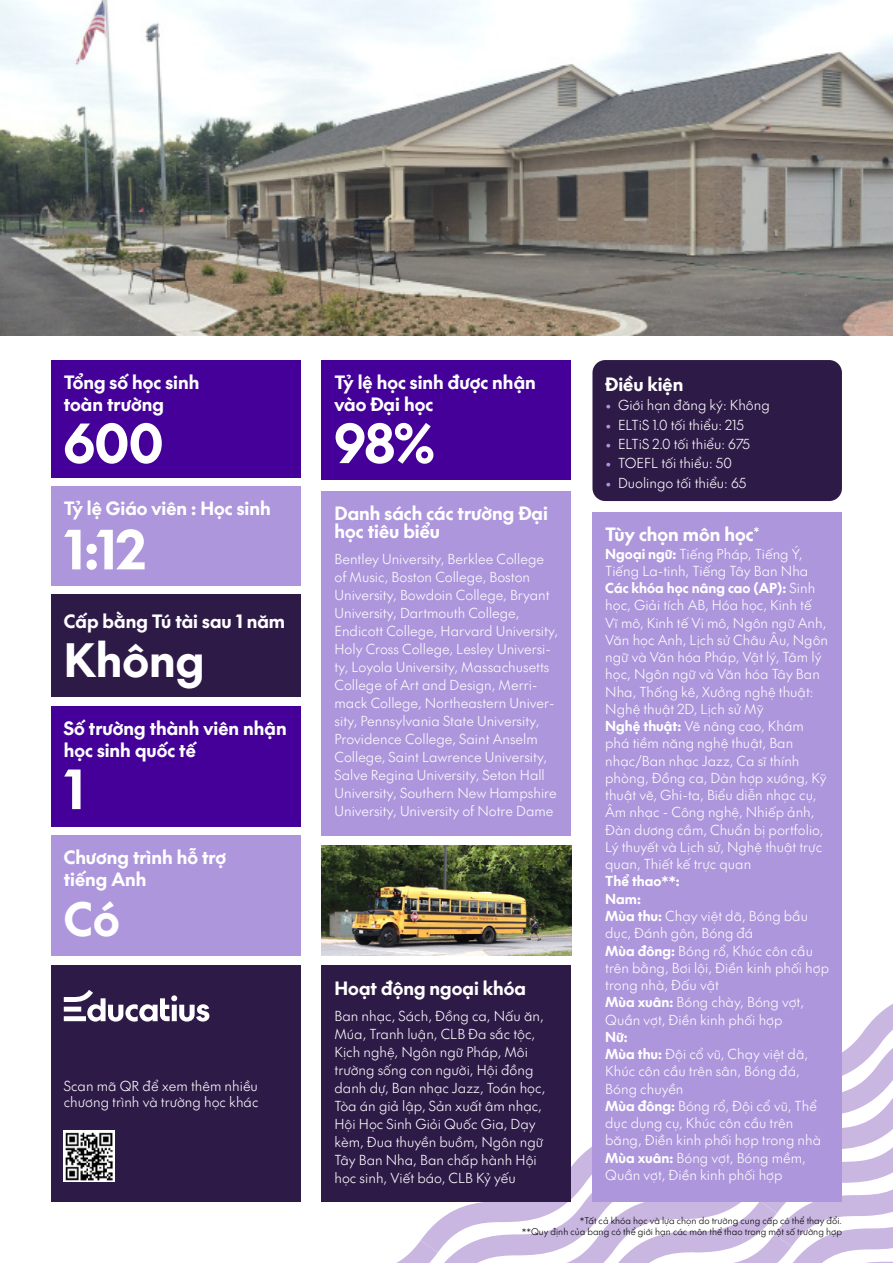
<style>
.page{position:relative;width:893px;height:1263px;background:#fff}
.page>*{position:absolute;margin:0;border:0;box-sizing:border-box;transform-origin:0 0}
.t1{font:52.5px "SVN The Future Bold";color:#fff}
.t2{font:45px "SVN The Future Bold";color:#fff}
.t3{font:18px/21.6px "SVN The Future Bold";color:#fff}
.t4{font:13.5px/17.2px "SVN The Future Light";color:#fff}
.t5{font:13.5px/17.2px "SVN The Future Bold";color:#fff}
.t6{font:9px/10.8px "SVN The Future Light";color:#000;text-align:right}
.s1{font-family:"The Future";font-weight:300;color:#ad96dc}
.s2{font-family:"SVN The Future Bold"}
.s3{font-family:"SVN The Future Light"}
</style>
<div class="page">
<svg style="left:396px;top:1004px;width:497px;height:259px"></svg>
<img style="left:0;top:0;width:893px;height:336px">
<div style="left:51px;top:360px;width:249px;height:118px;background:#409"></div>
<div style="left:51px;top:486px;width:249px;height:100px;background:#ad96dc"></div>
<div style="left:51px;top:595px;width:249px;height:102px;background:#2e1a47"></div>
<div style="left:322px;top:491px;width:249px;height:344px;background:#ad96dc"></div>
<div style="left:592px;top:360px;width:250px;height:141px;background:#2e1a47;border-radius:13px"></div>
<div style="left:592px;top:512px;width:250px;height:690px;background:#ad96dc"></div>
<div style="left:322px;top:966px;width:249px;height:236px;background:#2e1a47"></div>
<div style="left:51px;top:966px;width:249px;height:236px;background:#2e1a47"></div>
<img style="left:64px;top:1131px;width:51px;height:50px">
<svg style="left:64px;top:990px;width:145px;height:31px"></svg>
<div style="left:51px;top:835px;width:249px;height:121px;background:#ad96dc"></div>
<div style="left:322px;top:360px;width:249px;height:119px;background:#409"></div>
<div style="left:51px;top:706px;width:249px;height:120px;background:#409"></div>
<img style="left:322px;top:846px;width:249px;height:110px">
<h3 class="t3" style="left:64px;top:370px;width:137px">Tổng số học sinh toàn trường</h3>
<h1 class="t1" style="left:64px;top:401px;width:101px">600</h1>
<h3 class="t3" style="left:64px;top:496px;width:208px">Tỷ lệ Giáo viên : Học sinh</h3>
<h1 class="t1" style="left:64px;top:507px;width:83px">1:12</h1>
<h3 class="t3" style="left:64px;top:609px;width:223px">Cấp bằng Tú tài sau 1 năm</h3>
<h2 class="t2" style="left:64px;top:624px;width:142px">Không</h2>
<h3 class="t3" style="left:64px;top:716px;width:225px">Số trường thành viên nhận học sinh quốc tế</h3>
<h1 class="t1" style="left:64px;top:747px;width:22px">1</h1>
<h3 class="t3" style="left:64px;top:845px;width:164px">Chương trình hỗ trợ tiếng Anh</h3>
<h2 class="t2" style="left:64px;top:882px;width:57px">Có</h2>
<p class="t4" style="left:64px;top:1077px;width:196px;line-height:16.2px">Scan mã QR để xem thêm nhiều chương trình và trường học khác</p>
<h3 class="t3" style="left:334px;top:370px;width:203px">Tỷ lệ học sinh được nhận vào Đại học</h3>
<h1 class="t1" style="left:334px;top:401px;width:101px">98%</h1>
<h3 class="t3" style="left:334px;top:503px;width:215px;line-height:18px">Danh sách các trường Đại học tiêu biểu</h3>
<p class="t4" style="left:334px;top:550px;width:225px;line-height:18px">Bentley University, Berklee College of Music, Boston College, Boston University, Bowdoin College, Bryant University, Dartmouth College, Endicott College, Harvard University, Holy Cross College, Lesley Universi&shy;ty, Loyola University, Massachusetts College of Art and Design, Merri&shy;mack College, Northeastern Univer&shy;sity, Pennsylvania State University, Providence College, Saint Anselm College, Saint Lawrence University, Salve Regina University, Seton Hall University, Southern New Hampshire University, University of Notre Dame</p>
<h3 class="t3" style="left:334px;top:976px;width:193px">Hoạt động ngoại khóa</h3>
<p class="t4" style="left:334px;top:1006px;width:212px;line-height:18px">Ban nhạc, Sách, Đồng ca, Nấu ăn,<br>Múa, Tranh luận, CLB Đa sắc tộc,<br>Kịch nghệ, Ngôn ngữ Pháp, Môi trường sống con người, Hội đồng danh dự, Ban nhạc Jazz, Toán học,<br>Tòa án giả lập, Sản xuất âm nhạc,<br>Hội Học Sinh Giỏi Quốc Gia, Dạy kèm, Đua thuyền buồm, Ngôn ngữ<br>Tây Ban Nha, Ban chấp hành Hội học sinh, Viết báo, CLB Kỷ yếu</p>
<h3 class="t3" style="left:605px;top:371px;width:80px">Điều kiện</h3>
<p class="t4" style="left:605px;top:395px;width:166px"><span class="s1">•</span> Giới hạn đăng ký: Không</p>
<p class="t4" style="left:605px;top:415px;width:140px"><span class="s1">•</span> ELTiS 1.0 tối thiểu: 215</p>
<p class="t4" style="left:605px;top:434px;width:146px"><span class="s1">•</span> ELTiS 2.0 tối thiểu: 675</p>
<p class="t4" style="left:605px;top:454px;width:128px"><span class="s1">•</span> TOEFL tối thiểu: 50</p>
<p class="t4" style="left:605px;top:473px;width:143px"><span class="s1">•</span> Duolingo tối thiểu: 65</p>
<h3 class="t3" style="left:605px;top:522px;width:156px">Tùy chọn môn học<sup>*</sup></h3>
<p class="t4" style="left:605px;top:544px;width:205px"><span class="s2">Ngoại ngữ:</span> Tiếng Pháp, Tiếng Ý,<br>Tiếng La-tinh, Tiếng Tây Ban Nha</p>
<p class="t5" style="left:605px;top:578px;width:211px">Các khóa học nâng cao (AP): <span class="s3">Sinh</span></p>
<p class="t4" style="left:605px;top:596px;width:224px">học, Giải tích AB, Hóa học, Kinh tế<br>Vĩ mô, Kinh tế Vi mô, Ngôn ngữ Anh,<br>Văn học Anh, Lịch sử Châu Âu, Ngôn ngữ và Văn hóa Pháp, Vật lý, Tâm lý học, Ngôn ngữ và Văn hóa Tây Ban<br>Nha, Thống kê, Xưởng nghệ thuật:<br>Nghệ thuật 2D, Lịch sử Mỹ<br><span class="s2">Nghệ thuật:</span> Vẽ nâng cao, Khám phá tiềm năng nghệ thuật, Ban nhạc/Ban nhạc Jazz, Ca sĩ thính phòng, Đồng ca, Dàn hợp xướng, Kỹ thuật vẽ, Ghi-ta, Biểu diễn nhạc cụ,<br>Âm nhạc - Công nghệ, Nhiếp ảnh,<br>Đàn dương cầm, Chuẩn bị portfolio,<br>Lý thuyết và Lịch sử, Nghệ thuật trực quan, Thiết kế trực quan</p>
<p class="t5" style="left:605px;top:872px;width:76px">Thể thao**:<br>Nam:</p>
<p class="t4" style="left:605px;top:906px;width:225px"><span class="s2">Mùa thu:</span> Chạy việt dã, Bóng bầu dục, Đánh gôn, Bóng đá<br><span class="s2">Mùa đông:</span> Bóng rổ, Khúc côn cầu trên bằng, Bơi lội, Điền kinh phối hợp trong nhà, Đấu vật<br><span class="s2">Mùa xuân:</span> Bóng chày, Bóng vợt,<br>Quần vợt, Điền kinh phối hợp</p>
<p class="t5" style="left:605px;top:1027px;width:24px">Nữ:</p>
<p class="t4" style="left:605px;top:1044px;width:217px"><span class="s2">Mùa thu:</span> Đội cổ vũ, Chạy việt dã,<br>Khúc côn cầu trên sân, Bóng đá,<br>Bóng chuyền<br><span class="s2">Mùa đông:</span> Bóng rổ, Đội cổ vũ, Thể dục dụng cụ, Khúc côn cầu trên băng, Điền kinh phối hợp trong nhà<br><span class="s2">Mùa xuân:</span> Bóng vợt, Bóng mềm,<br>Quần vợt, Điền kinh phối hợp</p>
<p class="t6" style="left:522px;top:1214px;width:322px">*Tất cả khóa học và lựa chọn do trường cung cấp có thể thay đổi.<br>**Quy định của bang có thể giới hạn các môn thể thao trong một số trường hợp</p>
</div>
